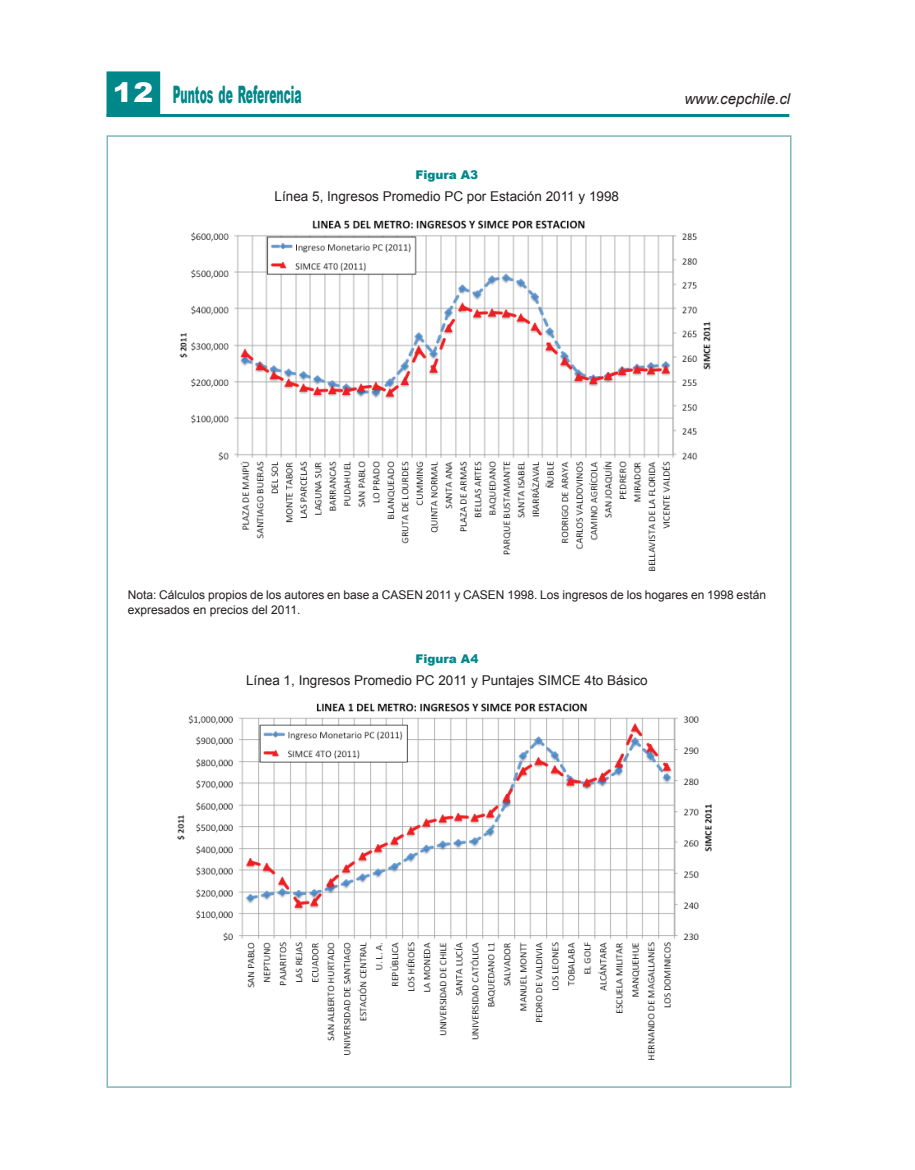
<style>
.page{position:relative;width:915px;height:1170px;background:#fff}
.page>*{position:absolute;margin:0;border:0;box-sizing:border-box;transform-origin:0 0}
.t1{font:900 24px "Arial";color:#008789;scale:.45 1}
.t2{font:italic 15px "Arial";color:#231f20}
.t3{font:13.5px "Arial";color:#231f20}
.t4{font:12px/15px "Arial";color:#231f20}
.t5{font:900 12px "Arial";color:#008789}
.s1{font-size:27px;color:#fff}
</style>
<div class="page">
<div style="left:106px;top:71px;width:54px;height:45px;background:#008789;border:2px solid #008789"></div>
<div style="left:106px;top:135px;width:685px;height:952px;background:#fff;border:2px solid #81b6ba"></div>
<hr style="left:106px;top:114px;width:683px;height:3px;background:#008789">
<img style="left:179px;top:220px;width:532px;height:351px">
<img style="left:177px;top:703px;width:535px;height:357px">
<h1 class="t1" style="left:113px;top:77px;width:421px"><span class="s1">12</span> Puntos de Referencia</h1>
<p class="t2" style="left:684px;top:89px;width:107px">www.cepchile.cl</p>
<p class="t5" style="left:415px;top:166px;width:64px">Figura A3</p>
<p class="t3" style="left:274px;top:187px;width:346px">Línea 5, Ingresos Promedio PC por Estación 2011 y 1998</p>
<p class="t4" style="left:128px;top:587px;width:639px">Nota: Cálculos propios de los autores en base a CASEN 2011 y CASEN 1998. Los ingresos de los hogares en 1998 están expresados en precios del 2011.</p>
<p class="t5" style="left:415px;top:649px;width:64px">Figura A4</p>
<p class="t3" style="left:246px;top:671px;width:403px">Línea 1, Ingresos Promedio PC 2011 y Puntajes SIMCE 4to Básico</p>
</div>
